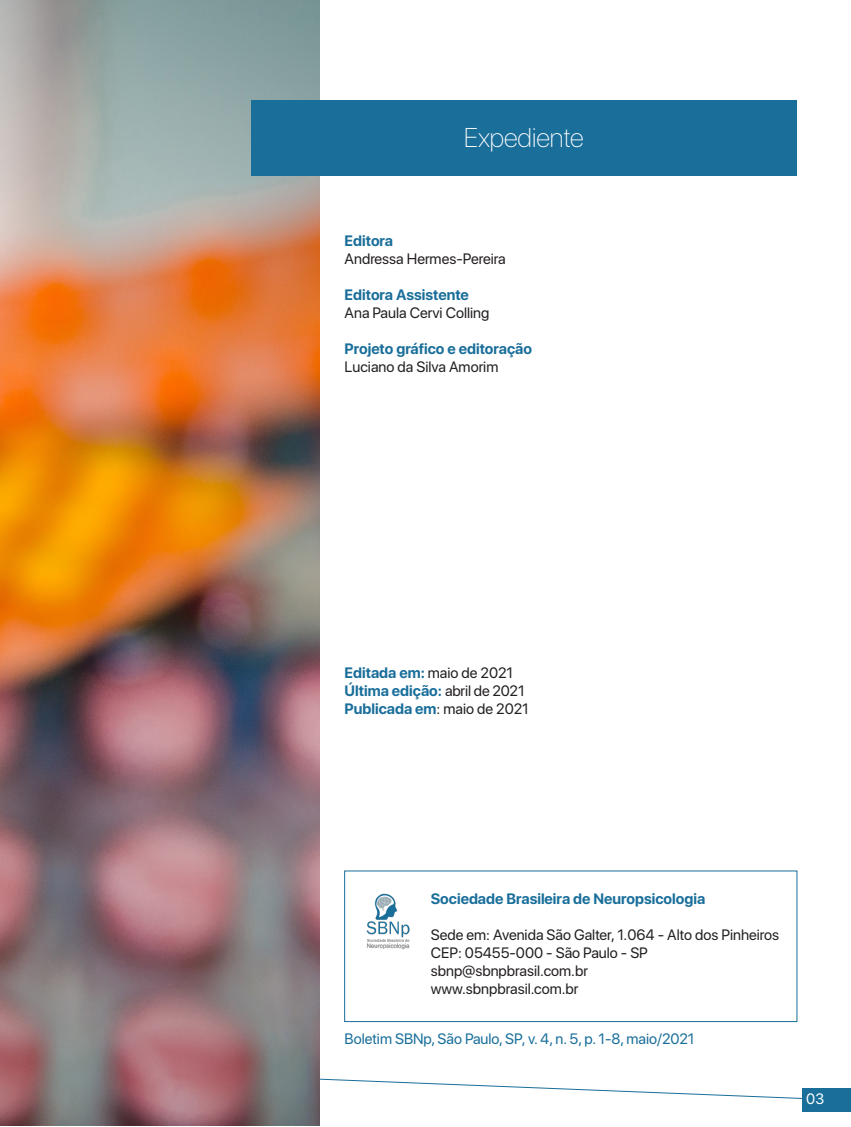
<style>
.page{position:relative;width:851px;height:1127px;background:#fff}
.page>*{position:absolute;margin:0;border:0;box-sizing:border-box;transform-origin:0 0}
.t1{font:100 27px "SF Pro Display";color:#fff}
.t2{font:15px "SF Pro Display";color:#231f20}
.t3{font:700 15px "SF Pro Display";color:#196e9a}
.t4{font:15px "SF Pro Display";color:#196e9a}
.t5{font:15px "SF Pro Display";color:#fff}
.s1{font-weight:400;color:#231f20}
</style>
<div class="page">
<svg style="left:319px;top:1065px;width:531px;height:36px"></svg>
<img style="left:0;top:0;width:319px;height:1126px">
<div style="left:251px;top:100px;width:545px;height:76px;background:#196e9a"></div>
<div style="left:344px;top:870px;width:453px;height:152px;border:1px solid #196e9a"></div>
<img style="left:366px;top:893px;width:44px;height:57px">
<div style="left:801px;top:1089px;width:49px;height:23px;background:#196e9a"></div>
<p class="t1" style="left:464px;top:119px;width:121px">Expediente</p>
<p class="t3" style="left:344px;top:232px;width:50px">Editora</p>
<p class="t2" style="left:344px;top:247px;width:163px">Andressa Hermes-Pereira</p>
<p class="t3" style="left:344px;top:286px;width:126px">Editora Assistente</p>
<p class="t2" style="left:344px;top:301px;width:146px">Ana Paula Cervi Colling</p>
<p class="t3" style="left:344px;top:340px;width:189px">Projeto gráfico e editoração</p>
<p class="t2" style="left:344px;top:355px;width:155px">Luciano da Silva Amorim</p>
<p class="t3" style="left:344px;top:664px;width:170px">Editada em: <span class="s1">maio de 2021</span></p>
<p class="t3" style="left:344px;top:682px;width:181px">Última edição: <span class="s1">abril de 2021</span></p>
<p class="t3" style="left:344px;top:700px;width:186px">Publicada em<span class="s1">: maio de 2021</span></p>
<p class="t3" style="left:431px;top:890px;width:276px">Sociedade Brasileira de Neuropsicologia</p>
<p class="t2" style="left:431px;top:923px;width:350px">Sede em: Avenida São Galter, 1.064 - Alto dos Pinheiros</p>
<p class="t2" style="left:431px;top:941px;width:219px">CEP: 05455-000 - São Paulo - SP</p>
<p class="t2" style="left:431px;top:959px;width:159px">sbnp@sbnpbrasil.com.br</p>
<p class="t2" style="left:431px;top:977px;width:149px">www.sbnpbrasil.com.br</p>
<p class="t4" style="left:344px;top:1027px;width:351px">Boletim SBNp, São Paulo, SP, v. 4, n. 5, p. 1-8, maio/2021</p>
<p class="t5" style="left:806px;top:1087px;width:19px">03</p>
</div>
